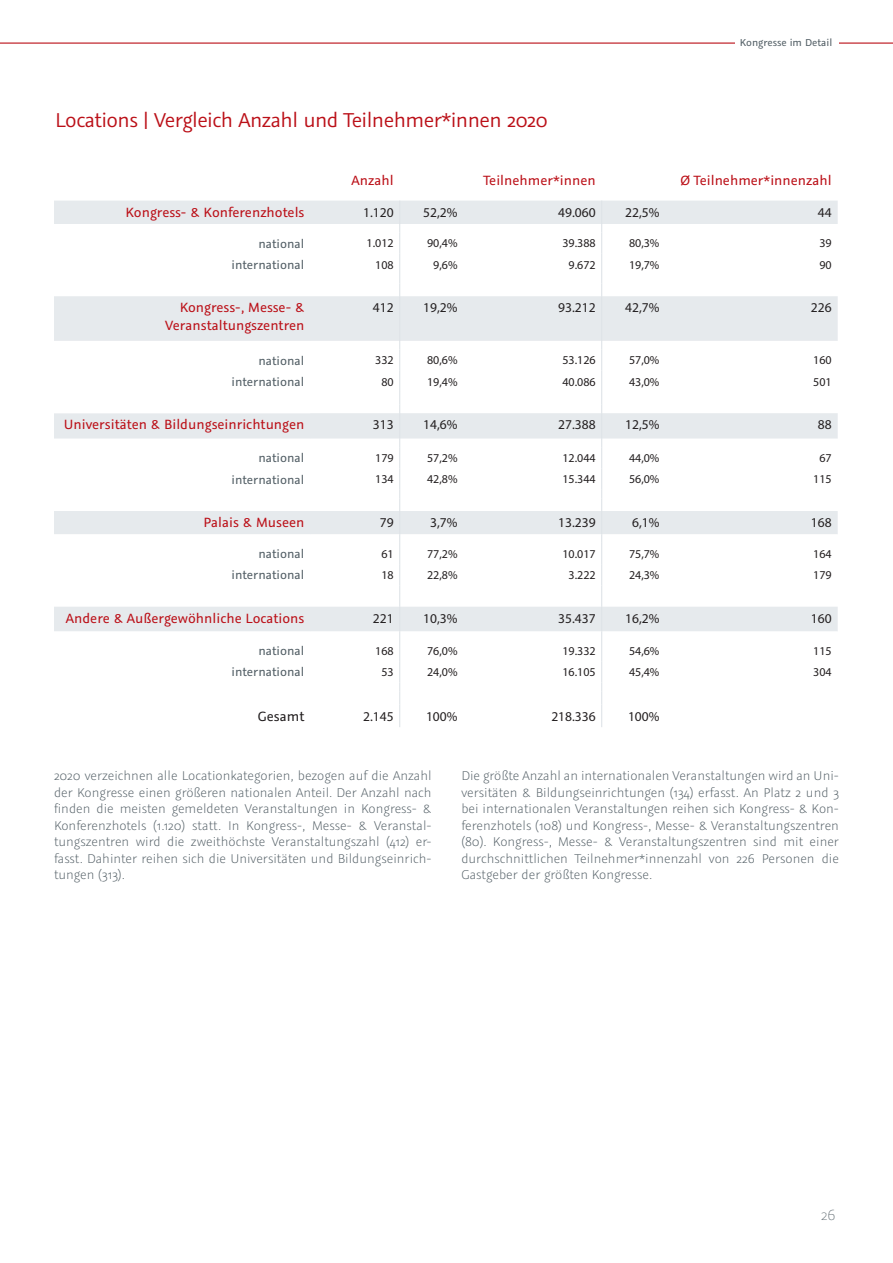
<style>
.page{position:relative;width:893px;height:1263px;background:#fff}
.page>*{position:absolute;margin:0;border:0;box-sizing:border-box;transform-origin:0 0}
.t1{font:22.5px "Graublau Sans";letter-spacing:-.025em;color:#bb1018}
.t2{font:200 16.5px "Graublau Sans";color:#525e65}
.t3{font:15px/18px "Graublau Sans";color:#bb1018;text-align:right}
.t4{font:15px "Graublau Sans";color:#231f20}
.t5{font:300 14.25px/16.5px "Graublau Sans";color:#525e65;text-align:justify}
.t6{font:13.5px "Myriad Pro";color:#231f20}
.t7{font:13.5px "Graublau Sans";color:#525e65}
.t8{font:12px "Myriad Pro";color:#231f20}
.t9{font:11.25px "Graublau Sans";color:#525e65}
</style>
<div class="page">
<hr style="left:0;top:43px;width:893px;height:1px;background:#bb1018">
<div style="left:736px;top:34px;width:103px;height:17px;background:#fff"></div>
<div style="left:54px;top:201px;width:784px;height:23px;background:#e6eaed"></div>
<svg style="left:54px;top:296px;width:256px;height:335px"></svg>
<svg style="left:310px;top:296px;width:528px;height:336px"></svg>
<svg style="left:399px;top:201px;width:1px;height:95px"></svg>
<hr style="left:399px;top:296px;width:1px;height:45px;background:#dfe4e8">
<svg style="left:601px;top:201px;width:1px;height:95px"></svg>
<hr style="left:601px;top:296px;width:1px;height:45px;background:#dfe4e8">
<svg style="left:399px;top:341px;width:1px;height:386px"></svg>
<svg style="left:601px;top:341px;width:1px;height:386px"></svg>
<h1 class="t1" style="left:55px;top:107px;width:494px">Locations | Vergleich Anzahl und Teilnehmer*innen 2020</h1>
<p class="t9" style="left:740px;top:36px;width:94px">Kongresse im Detail</p>
<p class="t3" style="left:352px;top:171px;width:44px">Anzahl</p>
<p class="t3" style="left:483px;top:171px;width:114px">Teilnehmer*innen</p>
<p class="t3" style="left:680px;top:171px;width:153px">Ø Teilnehmer*innenzahl</p>
<p class="t3" style="left:126px;top:203px;width:180px">Kongress- &amp; Konferenzhotels</p>
<p class="t6" style="left:363px;top:204px;width:32px">1.120</p>
<p class="t6" style="left:423px;top:204px;width:36px">52,2%</p>
<p class="t6" style="left:558px;top:204px;width:39px">49.060</p>
<p class="t6" style="left:625px;top:204px;width:36px">22,5%</p>
<p class="t6" style="left:818px;top:204px;width:15px">44</p>
<p class="t7" style="left:258px;top:235px;width:48px">national</p>
<p class="t8" style="left:367px;top:236px;width:29px">1.012</p>
<p class="t8" style="left:427px;top:236px;width:32px">90,4%</p>
<p class="t8" style="left:562px;top:236px;width:35px">39.388</p>
<p class="t8" style="left:629px;top:236px;width:32px">80,3%</p>
<p class="t8" style="left:819px;top:236px;width:14px">39</p>
<p class="t7" style="left:232px;top:256px;width:74px">international</p>
<p class="t8" style="left:375px;top:257px;width:20px">108</p>
<p class="t8" style="left:433px;top:257px;width:26px">9,6%</p>
<p class="t8" style="left:569px;top:257px;width:29px">9.672</p>
<p class="t8" style="left:629px;top:257px;width:32px">19,7%</p>
<p class="t8" style="left:819px;top:257px;width:14px">90</p>
<p class="t3" style="left:165px;top:299px;width:141px">Kongress-, Messe- &amp;<br>Veranstaltungszentren</p>
<p class="t6" style="left:373px;top:299px;width:22px">412</p>
<p class="t6" style="left:423px;top:299px;width:36px">19,2%</p>
<p class="t6" style="left:558px;top:299px;width:39px">93.212</p>
<p class="t6" style="left:625px;top:299px;width:36px">42,7%</p>
<p class="t6" style="left:811px;top:299px;width:22px">226</p>
<p class="t7" style="left:258px;top:352px;width:48px">national</p>
<p class="t8" style="left:375px;top:353px;width:20px">332</p>
<p class="t8" style="left:427px;top:353px;width:32px">80,6%</p>
<p class="t8" style="left:562px;top:353px;width:35px">53.126</p>
<p class="t8" style="left:629px;top:353px;width:32px">57,0%</p>
<p class="t8" style="left:813px;top:353px;width:20px">160</p>
<p class="t7" style="left:232px;top:373px;width:74px">international</p>
<p class="t8" style="left:381px;top:374px;width:14px">80</p>
<p class="t8" style="left:427px;top:374px;width:32px">19,4%</p>
<p class="t8" style="left:562px;top:374px;width:35px">40.086</p>
<p class="t8" style="left:629px;top:374px;width:32px">43,0%</p>
<p class="t8" style="left:813px;top:374px;width:20px">501</p>
<p class="t3" style="left:64px;top:416px;width:242px">Universitäten &amp; Bildungseinrichtungen</p>
<p class="t6" style="left:373px;top:416px;width:22px">313</p>
<p class="t6" style="left:423px;top:416px;width:36px">14,6%</p>
<p class="t6" style="left:558px;top:416px;width:39px">27.388</p>
<p class="t6" style="left:625px;top:416px;width:36px">12,5%</p>
<p class="t6" style="left:818px;top:416px;width:15px">88</p>
<p class="t7" style="left:258px;top:450px;width:48px">national</p>
<p class="t8" style="left:375px;top:451px;width:20px">179</p>
<p class="t8" style="left:427px;top:451px;width:32px">57,2%</p>
<p class="t8" style="left:562px;top:451px;width:35px">12.044</p>
<p class="t8" style="left:629px;top:451px;width:32px">44,0%</p>
<p class="t8" style="left:819px;top:451px;width:14px">67</p>
<p class="t7" style="left:232px;top:471px;width:74px">international</p>
<p class="t8" style="left:375px;top:472px;width:20px">134</p>
<p class="t8" style="left:427px;top:472px;width:32px">42,8%</p>
<p class="t8" style="left:562px;top:472px;width:35px">15.344</p>
<p class="t8" style="left:629px;top:472px;width:32px">56,0%</p>
<p class="t8" style="left:813px;top:472px;width:20px">115</p>
<p class="t3" style="left:204px;top:513px;width:102px">Palais &amp; Museen</p>
<p class="t6" style="left:380px;top:514px;width:15px">79</p>
<p class="t6" style="left:430px;top:514px;width:29px">3,7%</p>
<p class="t6" style="left:558px;top:514px;width:39px">13.239</p>
<p class="t6" style="left:632px;top:514px;width:29px">6,1%</p>
<p class="t6" style="left:811px;top:514px;width:22px">168</p>
<p class="t7" style="left:258px;top:545px;width:48px">national</p>
<p class="t8" style="left:381px;top:546px;width:14px">61</p>
<p class="t8" style="left:427px;top:546px;width:32px">77,2%</p>
<p class="t8" style="left:562px;top:546px;width:35px">10.017</p>
<p class="t8" style="left:629px;top:546px;width:32px">75,7%</p>
<p class="t8" style="left:813px;top:546px;width:20px">164</p>
<p class="t7" style="left:232px;top:567px;width:74px">international</p>
<p class="t8" style="left:381px;top:568px;width:14px">18</p>
<p class="t8" style="left:427px;top:568px;width:32px">22,8%</p>
<p class="t8" style="left:569px;top:568px;width:29px">3.222</p>
<p class="t8" style="left:629px;top:568px;width:32px">24,3%</p>
<p class="t8" style="left:813px;top:568px;width:20px">179</p>
<p class="t3" style="left:66px;top:609px;width:240px">Andere &amp; Außergewöhnliche Locations</p>
<p class="t6" style="left:373px;top:610px;width:22px">221</p>
<p class="t6" style="left:423px;top:610px;width:36px">10,3%</p>
<p class="t6" style="left:558px;top:610px;width:39px">35.437</p>
<p class="t6" style="left:625px;top:610px;width:36px">16,2%</p>
<p class="t6" style="left:811px;top:610px;width:22px">160</p>
<p class="t7" style="left:258px;top:643px;width:48px">national</p>
<p class="t8" style="left:375px;top:643px;width:20px">168</p>
<p class="t8" style="left:427px;top:643px;width:32px">76,0%</p>
<p class="t8" style="left:562px;top:643px;width:35px">19.332</p>
<p class="t8" style="left:629px;top:643px;width:32px">54,6%</p>
<p class="t8" style="left:813px;top:643px;width:20px">115</p>
<p class="t7" style="left:232px;top:664px;width:74px">international</p>
<p class="t8" style="left:381px;top:665px;width:14px">53</p>
<p class="t8" style="left:427px;top:665px;width:32px">24,0%</p>
<p class="t8" style="left:562px;top:665px;width:35px">16.105</p>
<p class="t8" style="left:629px;top:665px;width:32px">45,4%</p>
<p class="t8" style="left:813px;top:665px;width:20px">304</p>
<p class="t4" style="left:258px;top:707px;width:48px">Gesamt</p>
<p class="t6" style="left:363px;top:708px;width:32px">2.145</p>
<p class="t6" style="left:426px;top:708px;width:33px">100%</p>
<p class="t6" style="left:551px;top:708px;width:46px">218.336</p>
<p class="t6" style="left:628px;top:708px;width:33px">100%</p>
<p class="t5" style="left:54px;top:767px;width:379px">2020 verzeichnen alle Locationkategorien, bezogen auf die Anzahl der Kongresse einen größeren nationalen Anteil. Der Anzahl nach finden die meisten gemeldeten Veranstaltungen in Kongress- &amp; Konferenzhotels (1.120) statt. In Kongress-, Messe- &amp; Veranstal&shy;tungszentren wird die zweithöchste Veranstaltungszahl (412) er&shy;fasst. Dahinter reihen sich die Universitäten und Bildungseinrich&shy;tungen (313).</p>
<p class="t5" style="left:461px;top:767px;width:379px">Die größte Anzahl an internationalen Veranstaltungen wird an Uni&shy;versitäten &amp; Bildungseinrichtungen (134) erfasst. An Platz 2 und 3 bei internationalen Veranstaltungen reihen sich Kongress- &amp; Kon&shy;ferenzhotels (108) und Kongress-, Messe- &amp; Veranstaltungszentren (80). Kongress-, Messe- &amp; Veranstaltungszentren sind mit einer durchschnittlichen Teilnehmer*innenzahl von 226 Personen die Gastgeber der größten Kongresse.</p>
<p class="t2" style="left:821px;top:1205px;width:16px">26</p>
</div>
